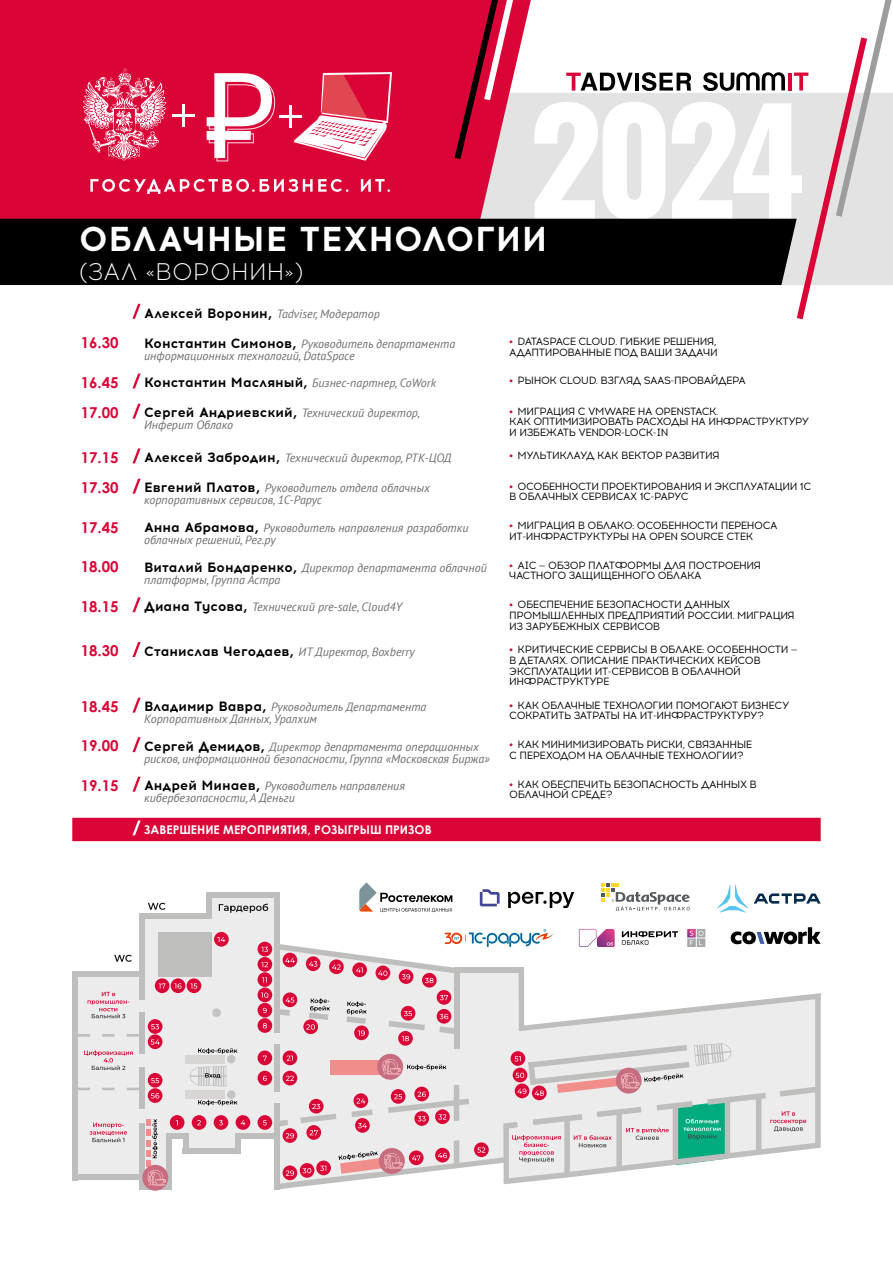
<style>
.page{position:relative;width:893px;height:1263px;background:#fff}
.page>*{position:absolute;margin:0;border:0;box-sizing:border-box;transform-origin:0 0}
.t1{font:700 142.5px "Oswald";color:#fff}
.t2{font:700 34.5px "Acrom";letter-spacing:.01em;color:#fff}
.t3{font:300 24px "Acrom";letter-spacing:.01em;color:#fff}
.t4{font:700 15px "Century Gothic";color:#db0436}
.t5{font:italic 12px/12px "PT Sans";color:#6f6f6e}
.t6{font:700 12px "Century Gothic";color:#fff}
.t7{font:10.5px/10.8px "Acrom";letter-spacing:-.04em;color:#000}
.s1{font-family:"Acrom";font-weight:700;font-style:normal;font-size:13.5px;color:#000}
.s2{color:#db0436}
</style>
<div class="page">
<svg style="left:74px;top:896px;width:680px;height:291px;fill:#ececec"></svg>
<div style="left:531px;top:93px;width:261px;height:126px;background:#e3e3e3"></div>
<div style="left:0;top:0;width:531px;height:219px;background:#db0436"></div>
<div style="left:60px;top:52px;width:348px;height:121px;background:#db0436"></div>
<svg style="left:83px;top:69px;width:84px;height:91px"></svg>
<svg style="left:207px;top:73px;width:68px;height:88px"></svg>
<svg style="left:294px;top:72px;width:98px;height:89px"></svg>
<hr style="left:182px;top:104px;width:3px;height:23px;background:#fff">
<hr style="left:172px;top:114px;width:23px;height:3px;background:#fff">
<hr style="left:289px;top:105px;width:3px;height:23px;background:#fff">
<hr style="left:279px;top:115px;width:23px;height:3px;background:#fff">
<svg style="left:90px;top:179px;width:258px;height:15px"></svg>
<svg style="left:361px;top:179px;width:29px;height:13px"></svg>
<svg style="left:792px;top:0;width:101px;height:320px"></svg>
<svg style="left:450px;top:0;width:183px;height:166px"></svg>
<hr style="left:635px;top:73px;width:4px;height:18px;background:#000">
<svg style="left:642px;top:72px;width:49px;height:19px"></svg>
<svg style="left:703px;top:72px;width:82px;height:19px"></svg>
<hr style="left:788px;top:73px;width:4px;height:17px;background:#db0436">
<svg style="left:132px;top:304px;width:9px;height:15px"></svg>
<svg style="left:132px;top:374px;width:9px;height:14px"></svg>
<svg style="left:132px;top:404px;width:9px;height:15px"></svg>
<svg style="left:132px;top:448px;width:9px;height:15px"></svg>
<svg style="left:132px;top:479px;width:9px;height:15px"></svg>
<svg style="left:132px;top:597px;width:9px;height:15px"></svg>
<svg style="left:132px;top:642px;width:9px;height:15px"></svg>
<svg style="left:132px;top:698px;width:9px;height:14px"></svg>
<svg style="left:132px;top:737px;width:9px;height:15px"></svg>
<svg style="left:132px;top:777px;width:9px;height:15px"></svg>
<div style="left:72px;top:818px;width:749px;height:23px;background:#db0436"></div>
<div style="left:0;top:219px;width:797px;height:66px;background:#000"></div>
<svg style="left:359px;top:882px;width:93px;height:30px"></svg>
<svg style="left:508px;top:892px;width:66px;height:16px"></svg>
<svg style="left:480px;top:889px;width:20px;height:17px"></svg>
<svg style="left:602px;top:883px;width:88px;height:28px"></svg>
<svg style="left:754px;top:893px;width:67px;height:11px"></svg>
<svg style="left:717px;top:885px;width:31px;height:27px"></svg>
<div style="left:72px;top:971px;width:6px;height:209px;background:#bebebd"></div>
<div style="left:139px;top:971px;width:5px;height:28px;background:#bebebd"></div>
<div style="left:139px;top:913px;width:5px;height:63px;background:#bebebd"></div>
<div style="left:206px;top:892px;width:6px;height:21px;background:#bebebd"></div>
<div style="left:274px;top:892px;width:6px;height:140px;background:#bebebd"></div>
<div style="left:139px;top:1013px;width:5px;height:41px;background:#bebebd"></div>
<div style="left:139px;top:1068px;width:5px;height:41px;background:#bebebd"></div>
<div style="left:139px;top:1123px;width:5px;height:66px;background:#bebebd"></div>
<div style="left:183px;top:1134px;width:5px;height:17px;background:#bebebd"></div>
<div style="left:74px;top:971px;width:70px;height:5px;background:#bebebd"></div>
<div style="left:78px;top:1175px;width:66px;height:5px;background:#bebebd"></div>
<div style="left:206px;top:892px;width:74px;height:5px;background:#bebebd"></div>
<div style="left:166px;top:1134px;width:22px;height:5px;background:#bebebd"></div>
<div style="left:139px;top:1184px;width:32px;height:5px;background:#bebebd"></div>
<div style="left:166px;top:1134px;width:5px;height:55px;background:#bebebd"></div>
<div style="left:183px;top:1148px;width:58px;height:6px;background:#bebebd"></div>
<div style="left:158px;top:932px;width:54px;height:44px;background:#bebebd"></div>
<div style="left:139px;top:913px;width:73px;height:5px;background:#bebebd"></div>
<svg style="left:78px;top:1034px;width:61px;height:3px"></svg>
<svg style="left:78px;top:1087px;width:61px;height:3px"></svg>
<svg style="left:88px;top:992px;width:41px;height:26px"></svg>
<svg style="left:84px;top:1050px;width:49px;height:20px"></svg>
<svg style="left:90px;top:1123px;width:37px;height:19px"></svg>
<svg style="left:114px;top:955px;width:18px;height:7px"></svg>
<svg style="left:148px;top:903px;width:17px;height:7px"></svg>
<svg style="left:219px;top:903px;width:49px;height:10px"></svg>
<div style="left:170px;top:1115px;width:14px;height:15px;background:#db0436;border-radius:7px"></div>
<div style="left:187px;top:978px;width:14px;height:15px;background:#db0436;border-radius:7px"></div>
<div style="left:148px;top:1034px;width:14px;height:15px;background:#db0436;border-radius:7px"></div>
<svg style="left:151px;top:1039px;width:9px;height:6px"></svg>
<div style="left:148px;top:1088px;width:14px;height:15px;background:#db0436;border-radius:7px"></div>
<svg style="left:151px;top:1093px;width:8px;height:5px"></svg>
<div style="left:148px;top:1073px;width:14px;height:14px;background:#db0436;border-radius:7px"></div>
<svg style="left:151px;top:1078px;width:8px;height:5px"></svg>
<div style="left:148px;top:1019px;width:14px;height:15px;background:#db0436;border-radius:7px"></div>
<svg style="left:151px;top:1024px;width:8px;height:5px"></svg>
<div style="left:171px;top:978px;width:14px;height:15px;background:#db0436;border-radius:7px"></div>
<svg style="left:174px;top:983px;width:8px;height:6px"></svg>
<div style="left:155px;top:978px;width:14px;height:15px;background:#db0436;border-radius:7px"></div>
<svg style="left:159px;top:983px;width:6px;height:5px"></svg>
<div style="left:185px;top:1090px;width:40px;height:9px;background:#d9d5d5"></div>
<div style="left:185px;top:1055px;width:40px;height:8px;background:#d9d5d5"></div>
<svg style="left:142px;top:1165px;width:26px;height:26px"></svg>
<svg style="left:146px;top:1119px;width:20px;height:66px"></svg>
<svg style="left:190px;top:927px;width:631px;height:262px"></svg>
<h1 class="t1" style="left:529px;top:86px;width:277px">2024</h1>
<h2 class="t2" style="left:79px;top:214px;width:470px">ОБЛАЧНЫЕ ТЕХНОЛОГИИ</h2>
<h3 class="t3" style="left:79px;top:257px;width:226px">(ЗАЛ «ВОРОНИН»)</h3>
<p class="t5" style="left:144px;top:307px;width:237px"><span class="s1">Алексей Воронин,</span> Tadviser, Модератор</p>
<h3 class="t4" style="left:81px;top:331px;width:39px">16.30</h3>
<p class="t5" style="left:144px;top:337px;width:313px"><span class="s1">Константин Симонов,</span> Руководитель департамента информационных технологий, DataSpace</p>
<p class="t7" style="left:509px;top:336px;width:210px"><span class="s2">•</span> DATASPACE CLOUD. ГИБКИЕ РЕШЕНИЯ,<br>АДАПТИРОВАННЫЕ ПОД ВАШИ ЗАДАЧИ</p>
<h3 class="t4" style="left:81px;top:371px;width:39px">16.45</h3>
<p class="t5" style="left:144px;top:377px;width:294px"><span class="s1">Константин Масляный,</span> Бизнес-партнер, CoWork</p>
<p class="t7" style="left:509px;top:376px;width:238px"><span class="s2">•</span> РЫНОК CLOUD. ВЗГЛЯД SAAS-ПРОВАЙДЕРА</p>
<h3 class="t4" style="left:81px;top:401px;width:39px">17.00</h3>
<p class="t5" style="left:144px;top:407px;width:277px"><span class="s1">Сергей Андриевский,</span> Технический директор,<br>Инферит Облако</p>
<p class="t7" style="left:509px;top:406px;width:302px"><span class="s2">•</span> МИГРАЦИЯ С VMWARE НА OPENSTACK.<br>КАК ОПТИМИЗИРОВАТЬ РАСХОДЫ НА ИНФРАСТРУКТУРУ<br>И ИЗБЕЖАТЬ VENDOR-LOCK-IN</p>
<h3 class="t4" style="left:81px;top:446px;width:39px">17.15</h3>
<p class="t5" style="left:144px;top:452px;width:309px"><span class="s1">Алексей Забродин,</span> Технический директор, РТК-ЦОД</p>
<p class="t7" style="left:509px;top:451px;width:212px"><span class="s2">•</span> МУЛЬТИКЛАУД КАК ВЕКТОР РАЗВИТИЯ</p>
<h3 class="t4" style="left:81px;top:476px;width:39px">17.30</h3>
<p class="t5" style="left:144px;top:482px;width:287px"><span class="s1">Евгений Платов,</span> Руководитель отдела облачных корпоративных сервисов, 1С‑Рарус</p>
<p class="t7" style="left:509px;top:481px;width:303px"><span class="s2">•</span> ОСОБЕННОСТИ ПРОЕКТИРОВАНИЯ И ЭКСПЛУАТАЦИИ 1С<br>В ОБЛАЧНЫХ СЕРВИСАХ 1С-РАРУС</p>
<h3 class="t4" style="left:81px;top:516px;width:39px">17.45</h3>
<p class="t5" style="left:144px;top:521px;width:326px"><span class="s1">Анна Абрамова,</span> Руководитель направления разработки облачных решений, Рег.ру</p>
<p class="t7" style="left:509px;top:520px;width:270px"><span class="s2">•</span> МИГРАЦИЯ В ОБЛАКО: ОСОБЕННОСТИ ПЕРЕНОСА<br>ИТ-ИНФРАСТРУКТУРЫ НА OPEN SOURCE СТЕК</p>
<h3 class="t4" style="left:81px;top:555px;width:39px">18.00</h3>
<p class="t5" style="left:144px;top:561px;width:344px"><span class="s1">Виталий Бондаренко,</span> Директор департамента облачной платформы, Группа Астра</p>
<p class="t7" style="left:509px;top:560px;width:253px"><span class="s2">•</span> AIC — ОБЗОР ПЛАТФОРМЫ ДЛЯ ПОСТРОЕНИЯ<br>ЧАСТНОГО ЗАЩИЩЕННОГО ОБЛАКА</p>
<h3 class="t4" style="left:81px;top:595px;width:39px">18.15</h3>
<p class="t5" style="left:144px;top:601px;width:260px"><span class="s1">Диана Тусова,</span> Технический pre-sale, Cloud4Y</p>
<p class="t7" style="left:509px;top:599px;width:287px"><span class="s2">•</span> ОБЕСПЕЧЕНИЕ БЕЗОПАСНОСТИ ДАННЫХ<br>ПРОМЫШЛЕННЫХ ПРЕДПРИЯТИЙ РОССИИ. МИГРАЦИЯ<br>ИЗ ЗАРУБЕЖНЫХ СЕРВИСОВ</p>
<h3 class="t4" style="left:81px;top:639px;width:39px">18.30</h3>
<p class="t5" style="left:144px;top:645px;width:272px"><span class="s1">Станислав Чегодаев,</span> ИТ Директор, Boxberry</p>
<p class="t7" style="left:509px;top:644px;width:290px"><span class="s2">•</span> КРИТИЧЕСКИЕ СЕРВИСЫ В ОБЛАКЕ: ОСОБЕННОСТИ — В ДЕТАЛЯХ. ОПИСАНИЕ ПРАКТИЧЕСКИХ КЕЙСОВ ЭКСПЛУАТАЦИИ ИТ-СЕРВИСОВ В ОБЛАЧНОЙ ИНФРАСТРУКТУРЕ</p>
<h3 class="t4" style="left:81px;top:695px;width:39px">18.45</h3>
<p class="t5" style="left:144px;top:701px;width:284px"><span class="s1">Владимир Вавра,</span> Руководитель Департамента<br>Корпоративных Данных, Уралхим</p>
<p class="t7" style="left:509px;top:700px;width:282px"><span class="s2">•</span> КАК ОБЛАЧНЫЕ ТЕХНОЛОГИИ ПОМОГАЮТ БИЗНЕСУ<br>СОКРАТИТЬ ЗАТРАТЫ НА ИТ-ИНФРАСТРУКТУРУ?</p>
<h3 class="t4" style="left:81px;top:735px;width:39px">19.00</h3>
<p class="t5" style="left:144px;top:740px;width:347px"><span class="s1">Сергей Демидов,</span> Директор департамента операционных рисков, информационной безопасности, Группа «Московская Биржа»</p>
<p class="t7" style="left:509px;top:739px;width:245px"><span class="s2">•</span> КАК МИНИМИЗИРОВАТЬ РИСКИ, СВЯЗАННЫЕ<br>С ПЕРЕХОДОМ НА ОБЛАЧНЫЕ ТЕХНОЛОГИИ?</p>
<h3 class="t4" style="left:81px;top:774px;width:39px">19.15</h3>
<p class="t5" style="left:144px;top:780px;width:262px"><span class="s1">Андрей Минаев,</span> Руководитель направления кибербезопасности, А Деньги</p>
<p class="t7" style="left:509px;top:779px;width:249px"><span class="s2">•</span> КАК ОБЕСПЕЧИТЬ БЕЗОПАСНОСТЬ ДАННЫХ В<br>ОБЛАЧНОЙ СРЕДЕ?</p>
<p class="t6" style="left:144px;top:820px;width:289px">ЗАВЕРШЕНИЕ МЕРОПРИЯТИЯ, РОЗЫГРЫШ ПРИЗОВ</p>
</div>
